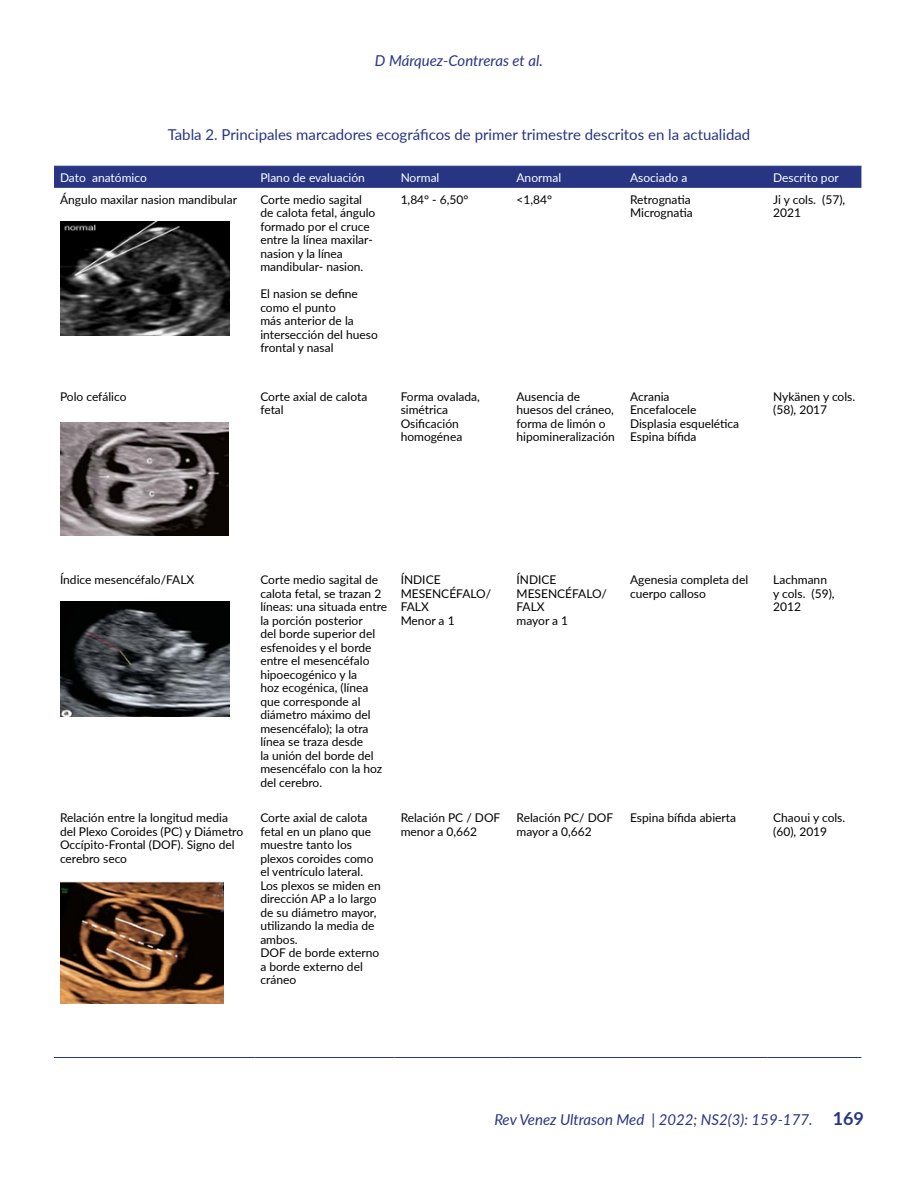
<style>
.page{position:relative;width:918px;height:1188px;background:#fff}
.page>*{position:absolute;margin:0;border:0;box-sizing:border-box;transform-origin:0 0}
.t1{font:15px "Lato";color:#283583}
.t2{font:italic 15px "Lato";color:#283583}
.t3{font:12px/13.5px "Lato";color:#000}
.t4{font:12px "Lato";color:#fff}
.s1{font-weight:700;font-style:normal;font-size:18px}
</style>
<div class="page">
<div style="left:54px;top:167px;width:807px;height:21px;background:#283583"></div>
<hr style="left:54px;top:1057px;width:200px;height:1px;background:#283583">
<hr style="left:254px;top:1057px;width:141px;height:1px;background:#283583">
<hr style="left:395px;top:1057px;width:116px;height:1px;background:#283583">
<hr style="left:511px;top:1057px;width:113px;height:1px;background:#283583">
<hr style="left:624px;top:1057px;width:143px;height:1px;background:#283583">
<hr style="left:767px;top:1057px;width:94px;height:1px;background:#283583">
<hr style="left:54px;top:166px;width:200px;height:1px;background:#283583">
<hr style="left:254px;top:166px;width:141px;height:1px;background:#283583">
<hr style="left:395px;top:166px;width:116px;height:1px;background:#283583">
<hr style="left:511px;top:166px;width:113px;height:1px;background:#283583">
<hr style="left:624px;top:166px;width:143px;height:1px;background:#283583">
<hr style="left:767px;top:166px;width:94px;height:1px;background:#283583">
<img style="left:60px;top:221px;width:169px;height:114px">
<img style="left:60px;top:423px;width:168px;height:113px">
<img style="left:60px;top:601px;width:170px;height:116px">
<img style="left:60px;top:882px;width:164px;height:122px">
<p class="t2" style="left:375px;top:50px;width:170px">D Márquez-Contreras et al.</p>
<p class="t1" style="left:168px;top:124px;width:584px">Tabla 2. Principales marcadores ecográficos de primer trimestre descritos en la actualidad</p>
<p class="t4" style="left:60px;top:169px;width:88px">Dato anatómico</p>
<p class="t4" style="left:260px;top:169px;width:106px">Plano de evaluación</p>
<p class="t4" style="left:401px;top:169px;width:40px">Normal</p>
<p class="t4" style="left:517px;top:169px;width:46px">Anormal</p>
<p class="t4" style="left:630px;top:169px;width:59px">Asociado a</p>
<p class="t4" style="left:773px;top:169px;width:67px">Descrito por</p>
<p class="t3" style="left:60px;top:192px;width:179px">Ángulo maxilar nasion mandibular</p>
<p class="t3" style="left:260px;top:192px;width:117px">Corte medio sagital de calota fetal, ángulo formado por el cruce entre la línea maxilar&shy;nasion y la línea mandibular- nasion.</p>
<p class="t3" style="left:260px;top:286px;width:119px">El nasion se define como el punto<br>más anterior de la intersección del hueso frontal y nasal</p>
<p class="t3" style="left:401px;top:192px;width:69px">1,84° - 6,50°</p>
<p class="t3" style="left:517px;top:192px;width:37px">&lt;1,84°</p>
<p class="t3" style="left:630px;top:192px;width:64px">Retrognatia<br>Micrognatia</p>
<p class="t3" style="left:773px;top:192px;width:74px">Ji y cols. (57),<br>2021</p>
<p class="t3" style="left:60px;top:389px;width:68px">Polo cefálico</p>
<p class="t3" style="left:260px;top:389px;width:109px">Corte axial de calota fetal</p>
<p class="t3" style="left:401px;top:389px;width:81px">Forma ovalada, simétrica<br>Osificación homogénea</p>
<p class="t3" style="left:517px;top:389px;width:100px">Ausencia de huesos del cráneo, forma de limón o hipomineralización</p>
<p class="t3" style="left:630px;top:389px;width:111px">Acrania<br>Encefalocele<br>Displasia esquelética<br>Espina bífida</p>
<p class="t3" style="left:773px;top:389px;width:84px">Nykänen y cols. (58), 2017</p>
<p class="t3" style="left:60px;top:573px;width:136px">Índice mesencéfalo/FALX</p>
<p class="t3" style="left:260px;top:573px;width:128px">Corte medio sagital de calota fetal, se trazan 2 líneas: una situada entre la porción posterior<br>del borde superior del esfenoides y el borde entre el mesencéfalo hipoecogénico y la<br>hoz ecogénica, (línea que corresponde al diámetro máximo del mesencéfalo); la otra línea se traza desde<br>la unión del borde del mesencéfalo con la hoz del cerebro.</p>
<p class="t3" style="left:401px;top:573px;width:92px">ÍNDICE<br>MESENCÉFALO/<br>FALX<br>Menor a 1</p>
<p class="t3" style="left:517px;top:573px;width:92px">ÍNDICE<br>MESENCÉFALO/<br>FALX<br>mayor a 1</p>
<p class="t3" style="left:630px;top:573px;width:120px">Agenesia completa del cuerpo calloso</p>
<p class="t3" style="left:773px;top:573px;width:63px">Lachmann y cols. (59),<br>2012</p>
<p class="t3" style="left:60px;top:810px;width:185px">Relación entre la longitud media del Plexo Coroides (PC) y Diámetro<br>Occípito-Frontal (DOF). Signo del cerebro seco</p>
<p class="t3" style="left:260px;top:810px;width:122px">Corte axial de calota fetal en un plano que muestre tanto los plexos coroides como el ventrículo lateral.<br>Los plexos se miden en dirección AP a lo largo de su diámetro mayor, utilizando la media de ambos.<br>DOF de borde externo a borde externo del cráneo</p>
<p class="t3" style="left:401px;top:810px;width:101px">Relación PC / DOF menor a 0,662</p>
<p class="t3" style="left:517px;top:810px;width:98px">Relación PC/ DOF mayor a 0,662</p>
<p class="t3" style="left:630px;top:810px;width:108px">Espina bífida abierta</p>
<p class="t3" style="left:773px;top:810px;width:74px">Chaoui y cols. (60), 2019</p>
<p class="t2" style="left:494px;top:1109px;width:371px">Rev Venez Ultrason Med | 2022; NS2(3): 159-177. <span class="s1">169</span></p>
</div>
